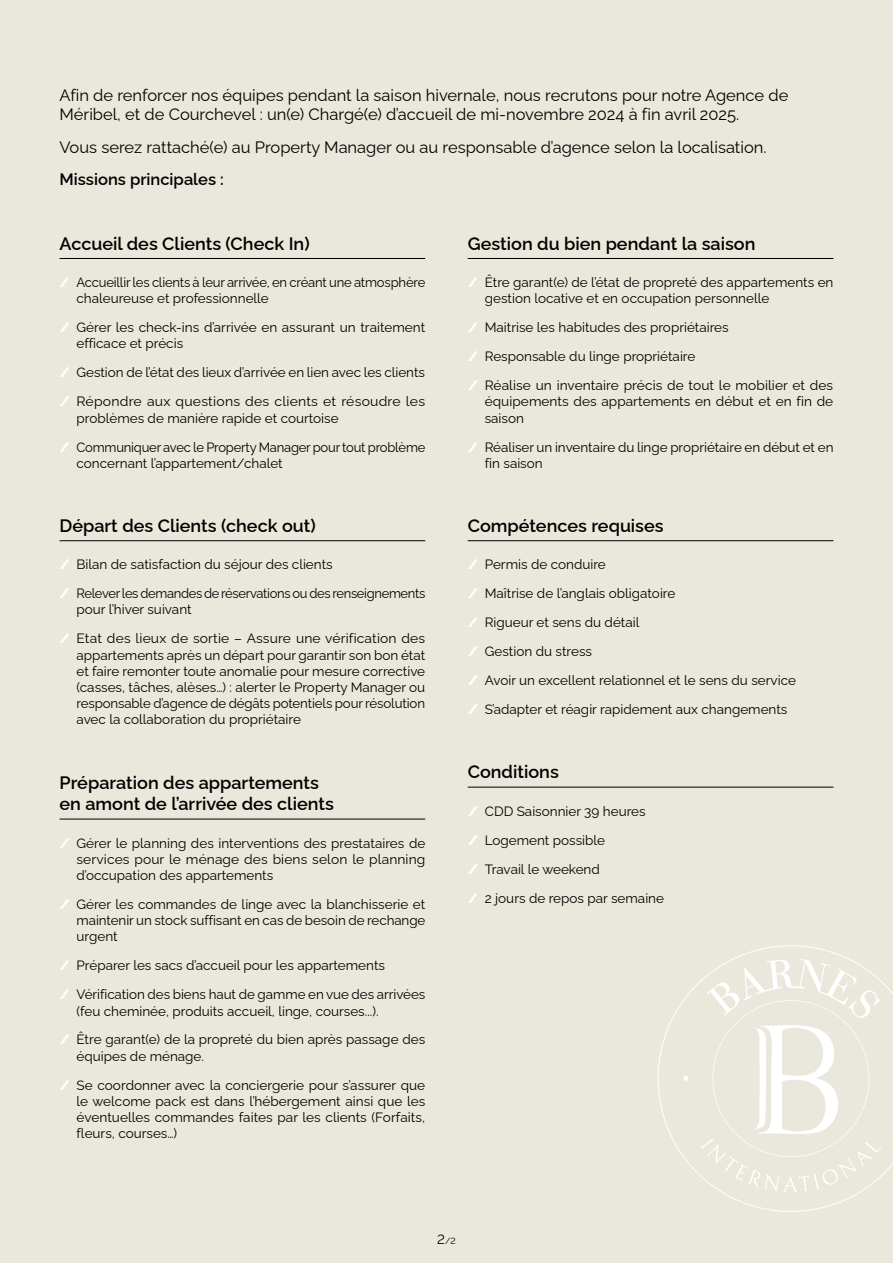
<style>
.page{position:relative;width:893px;height:1263px;background:#eae7dc}
.page>*{position:absolute;margin:0;border:0;box-sizing:border-box;transform-origin:0 0}
.t1{font:600 18px/21.6px "Raleway";color:#000}
.t2{font:16.5px/19.8px "Raleway";color:#000}
.t3{font:600 16.5px "Raleway";color:#000}
.t4{font:13.5px/29px "Raleway";color:#000}
.t5{font:13.5px/29px "Raleway";letter-spacing:-.025em;color:#000}
.t6{font:9px "Raleway";color:#000}
.s1{font-weight:900;color:#fff}
.s2{font-size:13.5px}
</style>
<div class="page">
<svg style="left:658px;top:945px;width:235px;height:267px"></svg>
<svg style="left:683px;top:1075px;width:6px;height:6px"></svg>
<svg style="left:700px;top:959px;width:181px;height:233px"></svg>
<hr style="left:60px;top:258px;width:365px;height:1px;background:#000">
<hr style="left:60px;top:540px;width:365px;height:1px;background:#000">
<hr style="left:60px;top:819px;width:365px;height:1px;background:#000">
<hr style="left:468px;top:258px;width:365px;height:1px;background:#000">
<hr style="left:468px;top:540px;width:365px;height:1px;background:#000">
<hr style="left:468px;top:787px;width:365px;height:1px;background:#000">
<p class="t2" style="left:60px;top:83px;width:730px">Afin de renforcer nos équipes pendant la saison hivernale, nous recrutons pour notre Agence de<br>Méribel, et de Courchevel : un(e) Chargé(e) d’accueil de mi-novembre 2024 à fin avril 2025.</p>
<p class="t2" style="left:60px;top:135px;width:709px">Vous serez rattaché(e) au Property Manager ou au responsable d’agence selon la localisation.</p>
<p class="t3" style="left:60px;top:166px;width:166px">Missions principales :</p>
<h1 class="t1" style="left:60px;top:230px;width:252px">Accueil des Clients (Check In)</h1>
<p class="t4" style="left:77px;top:273px;width:350px;line-height:16.2px;text-indent:-17px"><span class="s1">/</span> Accueillir les clients à leur arrivée, en créant une atmosphère chaleureuse et professionnelle</p>
<p class="t4" style="left:77px;top:318px;width:350px;line-height:16.2px;text-indent:-17px"><span class="s1">/</span> Gérer les check-ins d’arrivée en assurant un traitement efficace et précis</p>
<p class="t4" style="left:60px;top:357px;width:367px"><span class="s1">/</span> Gestion de l’état des lieux d’arrivée en lien avec les clients <span class="s1">/</span> Répondre aux questions des clients et résoudre les</p>
<p class="t4" style="left:60px;top:402px;width:367px;text-indent:17px">problèmes de manière rapide et courtoise<br><span class="s1">/</span> Communiquer avec le Property Manager pour tout problème</p>
<p class="t4" style="left:77px;top:447px;width:208px">concernant l’appartement/chalet</p>
<h1 class="t1" style="left:60px;top:513px;width:258px">Départ des Clients (check out)</h1>
<p class="t5" style="left:60px;top:549px;width:367px"><span class="s1">/</span> Bilan de satisfaction du séjour des clients<br><span class="s1">/</span> Relever les demandes de réservations ou des renseignements</p>
<p class="t4" style="left:60px;top:594px;width:367px;text-indent:17px">pour l’hiver suivant<br><span class="s1">/</span> Etat des lieux de sortie – Assure une vérification des</p>
<p class="t4" style="left:77px;top:645px;width:350px;line-height:16.2px;text-align:justify">appartements après un départ pour garantir son bon état et faire remonter toute anomalie pour mesure corrective (casses, tâches, alèses…) : alerter le Property Manager ou responsable d’agence de dégâts potentiels pour résolution avec la collaboration du propriétaire</p>
<h1 class="t1" style="left:60px;top:769px;width:276px">Préparation des appartements en amont de l’arrivée des clients</h1>
<p class="t4" style="left:77px;top:833px;width:350px;line-height:16.2px;text-align:justify;text-indent:-17px"><span class="s1">/</span> Gérer le planning des interventions des prestataires de services pour le ménage des biens selon le planning d’occupation des appartements</p>
<p class="t4" style="left:77px;top:895px;width:350px;line-height:16.2px;text-align:justify;text-indent:-17px"><span class="s1">/</span> Gérer les commandes de linge avec la blanchisserie et maintenir un stock suffisant en cas de besoin de rechange urgent</p>
<p class="t4" style="left:60px;top:950px;width:367px"><span class="s1">/</span> Préparer les sacs d’accueil pour les appartements<br><span class="s1">/</span> Vérification des biens haut de gamme en vue des arrivées</p>
<p class="t4" style="left:60px;top:995px;width:367px;text-indent:17px">(feu cheminée, produits accueil, linge, courses...).<br><span class="s1">/</span> Être garant(e) de la propreté du bien après passage des</p>
<p class="t4" style="left:60px;top:1040px;width:367px;text-indent:17px">équipes de ménage.<br><span class="s1">/</span> Se coordonner avec la conciergerie pour s’assurer que</p>
<p class="t4" style="left:77px;top:1091px;width:350px;line-height:16.2px;text-align:justify">le welcome pack est dans l’hébergement ainsi que les éventuelles commandes faites par les clients (Forfaits, fleurs, courses…)</p>
<h1 class="t1" style="left:468px;top:230px;width:289px">Gestion du bien pendant la saison</h1>
<p class="t4" style="left:485px;top:273px;width:350px;line-height:16.2px;text-indent:-17px"><span class="s1">/</span> Être garant(e) de l’état de propreté des appartements en gestion locative et en occupation personnelle</p>
<p class="t4" style="left:468px;top:311px;width:367px"><span class="s1">/</span> Maitrise les habitudes des propriétaires<br><span class="s1">/</span> Responsable du linge propriétaire<br><span class="s1">/</span> Réalise un inventaire précis de tout le mobilier et des</p>
<p class="t4" style="left:485px;top:392px;width:350px;line-height:16.2px">équipements des appartements en début et en fin de saison</p>
<p class="t4" style="left:485px;top:437px;width:350px;line-height:16.2px;text-indent:-17px"><span class="s1">/</span> Réaliser un inventaire du linge propriétaire en début et en fin saison</p>
<h1 class="t1" style="left:468px;top:513px;width:197px">Compétences requises</h1>
<p class="t4" style="left:468px;top:549px;width:330px"><span class="s1">/</span> Permis de conduire<br><span class="s1">/</span> Maîtrise de l’anglais obligatoire<br><span class="s1">/</span> Rigueur et sens du détail<br><span class="s1">/</span> Gestion du stress<br><span class="s1">/</span> Avoir un excellent relationnel et le sens du service <span class="s1">/</span> S’adapter et réagir rapidement aux changements</p>
<h1 class="t1" style="left:468px;top:759px;width:93px">Conditions</h1>
<p class="t4" style="left:468px;top:795px;width:198px"><span class="s1">/</span> CDD Saisonnier 39 heures<br><span class="s1">/</span> Logement possible<br><span class="s1">/</span> Travail le weekend<br><span class="s1">/</span> 2 jours de repos par semaine</p>
<p class="t6" style="left:437px;top:1233px;width:20px"><span class="s2">2</span>/2</p>
</div>
